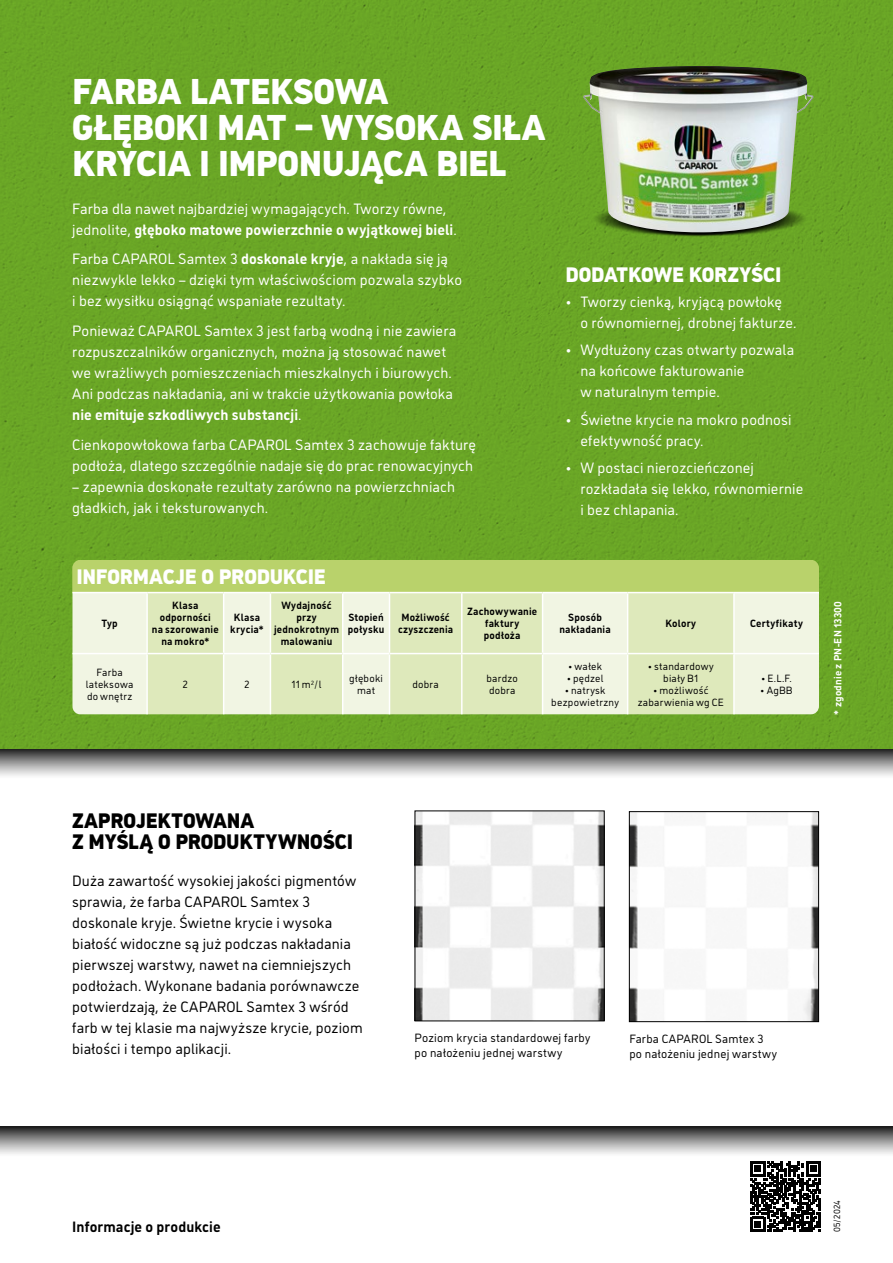
<style>
.page{position:relative;width:893px;height:1263px;background:#fff}
.page>*{position:absolute;margin:0;border:0;box-sizing:border-box;transform-origin:0 0}
.t1{font:36px/36px "CAP Elephant Black Low";letter-spacing:-.015em;color:#fff}
.t2{font:900 21px "CAP Elephant";letter-spacing:-.01em;color:#fff}
.t3{font:900 21px/21px "CAP Elephant";letter-spacing:-.01em;color:#000}
.t4{font:15px/21px "CAP Elephant";letter-spacing:.01em;color:#fff}
.t5{font:15px/21px "CAP Elephant";letter-spacing:.01em;color:#000}
.t6{font:700 15px "CAP Elephant";letter-spacing:.005em;color:#000}
.t7{font:12px/15px "CAP Elephant";letter-spacing:.015em;color:#000}
.t8{font:700 10.5px/12px "CAP Elephant";letter-spacing:.02em;color:#000;text-align:center}
.t9{font:10.5px/12px "CAP Elephant";letter-spacing:.02em;color:#000;text-align:center}
.t10{font:700 10.5px "CAP Elephant";letter-spacing:.02em;color:#fff}
.t11{font:9px "CAP Elephant";letter-spacing:.035em;color:#000}
.s1{font-weight:700}
</style>
<div class="page">
<div style="left:0;top:1127px;width:893px;height:30px;background:linear-gradient(to bottom,#2e2e2e,#fff)"></div>
<svg style="left:750px;top:1161px;width:71px;height:71px"></svg>
<div style="left:0;top:749px;width:893px;height:30px;background:linear-gradient(to bottom,#2e2e2e,#fff)"></div>
<img style="left:417px;top:812px;width:186px;height:207px">
<div style="left:415px;top:810px;width:190px;height:211px;border:1px solid #000"></div>
<img style="left:631px;top:813px;width:186px;height:207px">
<div style="left:629px;top:811px;width:190px;height:211px;border:1px solid #000"></div>
<div style="left:0;top:0;width:893px;height:749px;background:#69a526"></div>
<img style="left:583px;top:64px;width:231px;height:181px">
<img style="left:583px;top:66px;width:231px;height:166px">
<div style="left:72px;top:560px;width:747px;height:33px;background:#b9d26b"></div>
<div style="left:72px;top:593px;width:747px;height:121px;background:#f1f5e3"></div>
<svg style="left:148px;top:593px;width:585px;height:121px;fill:#dee9bb"></svg>
<hr style="left:733px;top:593px;width:2px;height:60px;background:#fff">
<hr style="left:72px;top:592px;width:75px;height:1px;background:#fff">
<hr style="left:147px;top:592px;width:77px;height:1px;background:#fff">
<hr style="left:146px;top:593px;width:2px;height:60px;background:#fff">
<hr style="left:224px;top:592px;width:46px;height:1px;background:#fff">
<hr style="left:223px;top:593px;width:1px;height:60px;background:#fff">
<hr style="left:270px;top:592px;width:73px;height:1px;background:#fff">
<hr style="left:270px;top:593px;width:1px;height:60px;background:#fff">
<hr style="left:343px;top:592px;width:46px;height:1px;background:#fff">
<hr style="left:342px;top:593px;width:1px;height:60px;background:#fff">
<hr style="left:389px;top:592px;width:73px;height:1px;background:#fff">
<hr style="left:462px;top:592px;width:81px;height:1px;background:#fff">
<hr style="left:543px;top:592px;width:85px;height:1px;background:#fff">
<hr style="left:628px;top:592px;width:106px;height:1px;background:#fff">
<hr style="left:734px;top:592px;width:85px;height:1px;background:#fff">
<hr style="left:72px;top:653px;width:75px;height:1px;background:#fff">
<hr style="left:147px;top:653px;width:77px;height:1px;background:#fff">
<hr style="left:146px;top:654px;width:2px;height:60px;background:#fff">
<hr style="left:224px;top:653px;width:46px;height:1px;background:#fff">
<hr style="left:223px;top:654px;width:1px;height:60px;background:#fff">
<hr style="left:270px;top:653px;width:73px;height:1px;background:#fff">
<hr style="left:270px;top:654px;width:1px;height:60px;background:#fff">
<hr style="left:343px;top:653px;width:46px;height:1px;background:#fff">
<hr style="left:342px;top:654px;width:1px;height:60px;background:#fff">
<hr style="left:389px;top:653px;width:73px;height:1px;background:#fff">
<hr style="left:462px;top:653px;width:81px;height:1px;background:#fff">
<hr style="left:543px;top:653px;width:85px;height:1px;background:#fff">
<hr style="left:628px;top:653px;width:106px;height:1px;background:#fff">
<hr style="left:734px;top:653px;width:85px;height:1px;background:#fff">
<hr style="left:733px;top:654px;width:2px;height:60px;background:#fff">
<hr style="left:389px;top:593px;width:1px;height:60px;background:#fff">
<hr style="left:461px;top:593px;width:2px;height:60px;background:#fff">
<hr style="left:542px;top:593px;width:1px;height:60px;background:#fff">
<hr style="left:627px;top:593px;width:1px;height:60px;background:#fff">
<hr style="left:389px;top:654px;width:1px;height:60px;background:#fff">
<hr style="left:461px;top:654px;width:2px;height:60px;background:#fff">
<hr style="left:542px;top:654px;width:1px;height:60px;background:#fff">
<hr style="left:627px;top:654px;width:1px;height:60px;background:#fff">
<h1 class="t1" style="left:72px;top:73px;width:475px">FARBA LATEKSOWA<br>GŁĘBOKI MAT – WYSOKA SIŁA<br>KRYCIA I IMPONUJĄCA BIEL</h1>
<p class="t4" style="left:72px;top:198px;width:386px">Farba dla nawet najbardziej wymagających. Tworzy równe, jednolite, <span class="s1">głęboko matowe powierzchnie o wyjątkowej bieli</span>.</p>
<p class="t4" style="left:72px;top:249px;width:391px">Farba CAPAROL Samtex 3 <span class="s1">doskonale kryje</span>, a nakłada się ją niezwykle lekko – dzięki tym właściwościom pozwala szybko i bez wysiłku osiągnąć wspaniałe rezultaty.</p>
<p class="t4" style="left:72px;top:320px;width:386px">Ponieważ CAPAROL Samtex 3 jest farbą wodną i nie zawiera rozpuszczalników organicznych, można ją stosować nawet we wrażliwych pomieszczeniach mieszkalnych i biurowych.<br>Ani podczas nakładania, ani w trakcie użytkowania powłoka <span class="s1">nie emituje szkodliwych substancji</span>.</p>
<p class="t4" style="left:72px;top:434px;width:405px">Cienkopowłokowa farba CAPAROL Samtex 3 zachowuje fakturę podłoża, dlatego szczególnie nadaje się do prac renowacyjnych</p>
<p class="t4" style="left:72px;top:476px;width:384px">– zapewnia doskonałe rezultaty zarówno na powierzchniach gładkich, jak i teksturowanych.</p>
<h2 class="t2" style="left:566px;top:262px;width:218px">DODATKOWE KORZYŚCI</h2>
<p class="t4" style="left:580px;top:291px;width:217px;text-indent:-15px">• Tworzy cienką, kryjącą powłokę<br>o równomiernej, drobnej fakturze.</p>
<p class="t4" style="left:580px;top:339px;width:215px;text-indent:-15px">• Wydłużony czas otwarty pozwala na końcowe fakturowanie<br>w naturalnym tempie.</p>
<p class="t4" style="left:580px;top:409px;width:213px;text-indent:-15px">• Świetne krycie na mokro podnosi efektywność pracy.</p>
<p class="t4" style="left:580px;top:457px;width:224px;text-indent:-15px">• W postaci nierozcieńczonej rozkładała się lekko, równomiernie i bez chlapania.</p>
<h2 class="t2" style="left:77px;top:564px;width:251px">INFORMACJE O PRODUKCIE</h2>
<p class="t8" style="left:102px;top:617px;width:18px">Typ</p>
<p class="t8" style="left:274px;top:599px;width:67px">Wydajność przy jednokrotnym malowaniu</p>
<p class="t8" style="left:152px;top:599px;width:68px">Klasa odporności<br>na szorowanie na mokro*</p>
<p class="t8" style="left:230px;top:611px;width:35px">Klasa krycia*</p>
<p class="t8" style="left:348px;top:611px;width:38px;text-align:left">Stopień połysku</p>
<p class="t8" style="left:398px;top:611px;width:56px">Możliwość czyszczenia</p>
<p class="t8" style="left:467px;top:605px;width:72px">Zachowywanie faktury podłoża</p>
<p class="t8" style="left:559px;top:611px;width:53px">Sposób nakładania</p>
<p class="t8" style="left:665px;top:617px;width:32px">Kolory</p>
<p class="t8" style="left:750px;top:617px;width:54px">Certyfikaty</p>
<p class="t9" style="left:86px;top:666px;width:49px">Farba lateksowa do wnętrz</p>
<p class="t9" style="left:183px;top:678px;width:6px">2</p>
<p class="t9" style="left:245px;top:678px;width:6px">2</p>
<p class="t9" style="left:292px;top:678px;width:32px">11 m<sup>2</sup> /l</p>
<p class="t9" style="left:349px;top:672px;width:35px">głęboki mat</p>
<p class="t9" style="left:412px;top:678px;width:28px">dobra</p>
<p class="t9" style="left:486px;top:672px;width:33px;text-align:left">bardzo dobra</p>
<p class="t9" style="left:568px;top:660px;width:36px">• wałek</p>
<p class="t9" style="left:567px;top:672px;width:38px">• pędzel</p>
<p class="t9" style="left:551px;top:684px;width:69px">• natrysk bezpowietrzny</p>
<p class="t9" style="left:648px;top:660px;width:68px">• standardowy biały B1</p>
<p class="t9" style="left:638px;top:684px;width:88px">• możliwość zabarwienia wg CE</p>
<p class="t9" style="left:761px;top:672px;width:32px">• E.L.F.</p>
<p class="t9" style="left:760px;top:684px;width:34px">• AgBB</p>
<p class="t10" style="left:832px;top:714px;width:115px;rotate:-90deg">* zgodnie z PN-EN 13300</p>
<h2 class="t3" style="left:72px;top:810px;width:283px">ZAPROJEKTOWANA<br>Z MYŚLĄ O PRODUKTYWNOŚCI</h2>
<p class="t5" style="left:72px;top:870px;width:292px">Duża zawartość wysokiej jakości pigmentów sprawia, że farba CAPAROL Samtex 3 doskonale kryje. Świetne krycie i wysoka białość widoczne są już podczas nakładania pierwszej warstwy, nawet na ciemniejszych podłożach. Wykonane badania porównawcze potwierdzają, że CAPAROL Samtex 3 wśród farb w tej klasie ma najwyższe krycie, poziom białości i tempo aplikacji.</p>
<p class="t7" style="left:415px;top:1030px;width:177px">Poziom krycia standardowej farby po nałożeniu jednej warstwy</p>
<p class="t7" style="left:629px;top:1031px;width:149px">Farba CAPAROL Samtex 3 po nałożeniu jednej warstwy</p>
<p class="t6" style="left:72px;top:1218px;width:150px">Informacje o produkcie</p>
<p class="t11" style="left:832px;top:1232px;width:33px;rotate:-90deg">05/2024</p>
</div>
